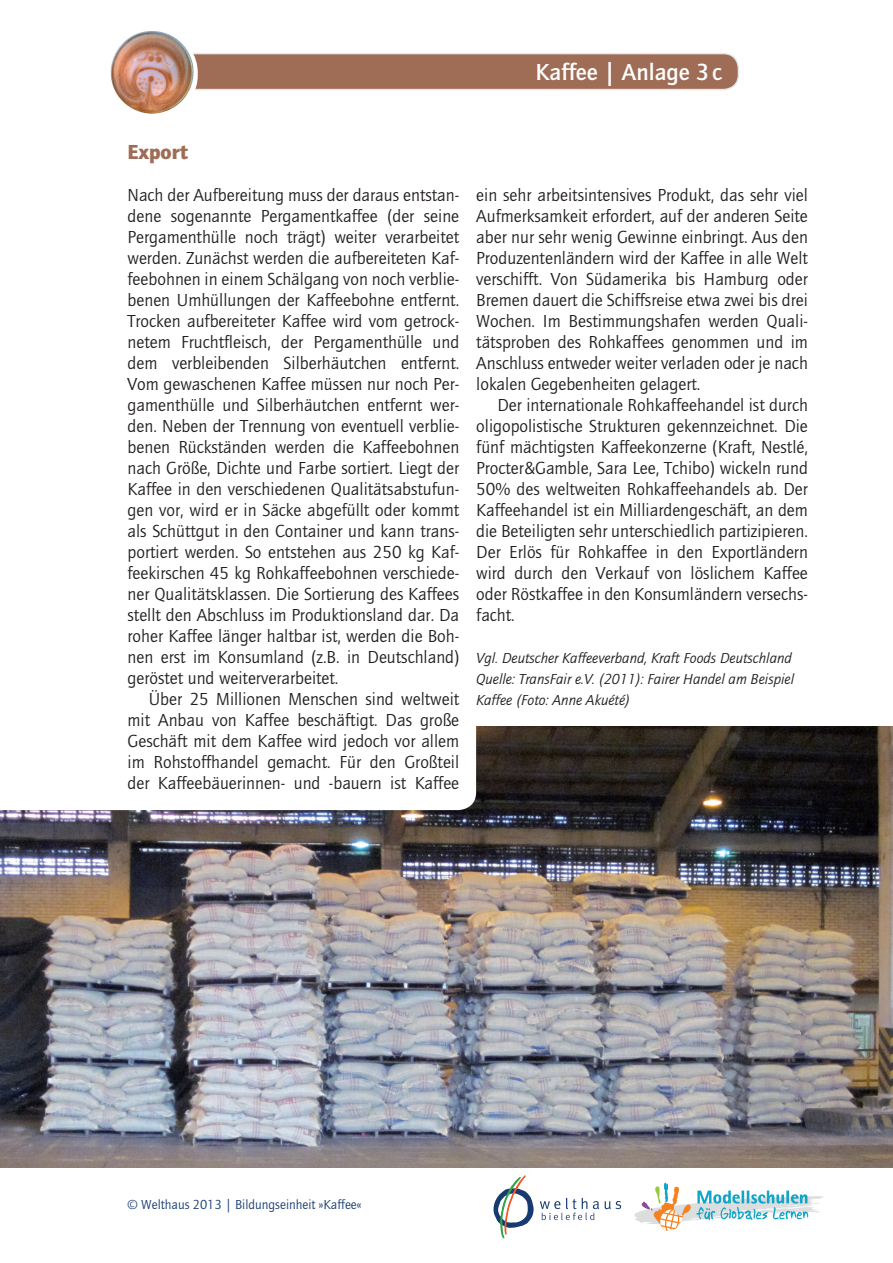
<style>
.page{position:relative;width:893px;height:1263px;background:#fff}
.page>*{position:absolute;margin:0;border:0;box-sizing:border-box;transform-origin:0 0}
.t1{font:700 24px "Quay";color:#fff}
.t2{font:800 21px "Quay";color:#9f6c56}
.t3{font:18px/21px "Quay";color:#231f20;text-align:justify}
.t4{font:italic 15px/21px "Ouay";color:#231f20}
.t5{font:13.5px "Quay";color:#173b71}
</style>
<div class="page">
<div style="left:72px;top:54px;width:666px;height:36px;background:#9f6c56;border-radius:15px"></div>
<div style="left:71px;top:53px;width:668px;height:37px;border:2px solid #e6e7e9;border-radius:15px"></div>
<svg style="left:71px;top:38px;width:127px;height:69px"></svg>
<img style="left:111px;top:31px;width:83px;height:83px;border-radius:41px">
<img style="left:0;top:726px;width:893px;height:441px">
<svg style="left:0;top:726px;width:476px;height:84px"></svg>
<svg style="left:540px;top:1198px;width:59px;height:22px"></svg>
<svg style="left:605px;top:1182px;width:219px;height:49px"></svg>
<svg style="left:493px;top:1175px;width:41px;height:63px"></svg>
<h1 class="t1" style="left:536px;top:58px;width:188px">Kaffee | Anlage 3c</h1>
<p class="t2" style="left:128px;top:140px;width:62px">Export</p>
<p class="t3" style="left:128px;top:185px;width:333px">Nach der Aufbereitung muss der daraus entstan&shy;dene sogenannte Pergamentkaffee (der seine Pergamenthülle noch trägt) weiter verarbeitet werden. Zunächst werden die aufbereiteten Kaf&shy;feebohnen in einem Schälgang von noch verblie&shy;benen Umhüllungen der Kaffeebohne entfernt.<br>Trocken aufbereiteter Kaffee wird vom getrock&shy;netem Fruchtfleisch, der Pergamenthülle und dem verbleibenden Silberhäutchen entfernt.<br>Vom gewaschenen Kaffee müssen nur noch Per&shy;gamenthülle und Silberhäutchen entfernt wer&shy;den. Neben der Trennung von eventuell verblie&shy;benen Rückständen werden die Kaffeebohnen nach Größe, Dichte und Farbe sortiert. Liegt der Kaffee in den verschiedenen Qualitätsabstufun&shy;gen vor, wird er in Säcke abgefüllt oder kommt als Schüttgut in den Container und kann trans&shy;portiert werden. So entstehen aus 250 kg Kaf&shy;feekirschen 45 kg Rohkaffeebohnen verschiede&shy;ner Qualitätsklassen. Die Sortierung des Kaffees stellt den Abschluss im Produktionsland dar. Da roher Kaffee länger haltbar ist, werden die Boh&shy;nen erst im Konsumland (z.B. in Deutschland) geröstet und weiterverarbeitet.</p>
<p class="t3" style="left:128px;top:689px;width:333px;text-indent:21px">Über 25 Millionen Menschen sind weltweit mit Anbau von Kaffee beschäftigt. Das große Geschäft mit dem Kaffee wird jedoch vor allem im Rohstoffhandel gemacht. Für den Großteil der Kaffeebäuerinnen- und -bauern ist Kaffee</p>
<p class="t3" style="left:476px;top:185px;width:333px">ein sehr arbeitsintensives Produkt, das sehr viel Aufmerksamkeit erfordert, auf der anderen Seite aber nur sehr wenig Gewinne einbringt. Aus den Produzentenländern wird der Kaffee in alle Welt verschifft. Von Südamerika bis Hamburg oder Bremen dauert die Schiffsreise etwa zwei bis drei Wochen. Im Bestimmungshafen werden Quali&shy;tätsproben des Rohkaffees genommen und im Anschluss entweder weiter verladen oder je nach lokalen Gegebenheiten gelagert.</p>
<p class="t3" style="left:476px;top:395px;width:333px;text-indent:21px">Der internationale Rohkaffeehandel ist durch oligopolistische Strukturen gekennzeichnet. Die fünf mächtigsten Kaffeekonzerne (Kraft, Nestlé, Procter&amp;Gamble, Sara Lee, Tchibo) wickeln rund 50% des weltweiten Rohkaffeehandels ab. Der Kaffeehandel ist ein Milliardengeschäft, an dem die Beteiligten sehr unterschiedlich partizipieren.<br>Der Erlös für Rohkaffee in den Exportländern wird durch den Verkauf von löslichem Kaffee oder Röstkaffee in den Konsumländern versechs&shy;facht.</p>
<p class="t4" style="left:476px;top:648px;width:319px">Vgl. Deutscher Kaffeeverband, Kraft Foods Deutschland<br>Quelle: TransFair e.V. (2011): Fairer Handel am Beispiel<br>Kaffee (Foto: Anne Akuété)</p>
<p class="t5" style="left:128px;top:1197px;width:235px">© Welthaus 2013 | Bildungseinheit »Kaffee«</p>
</div>
